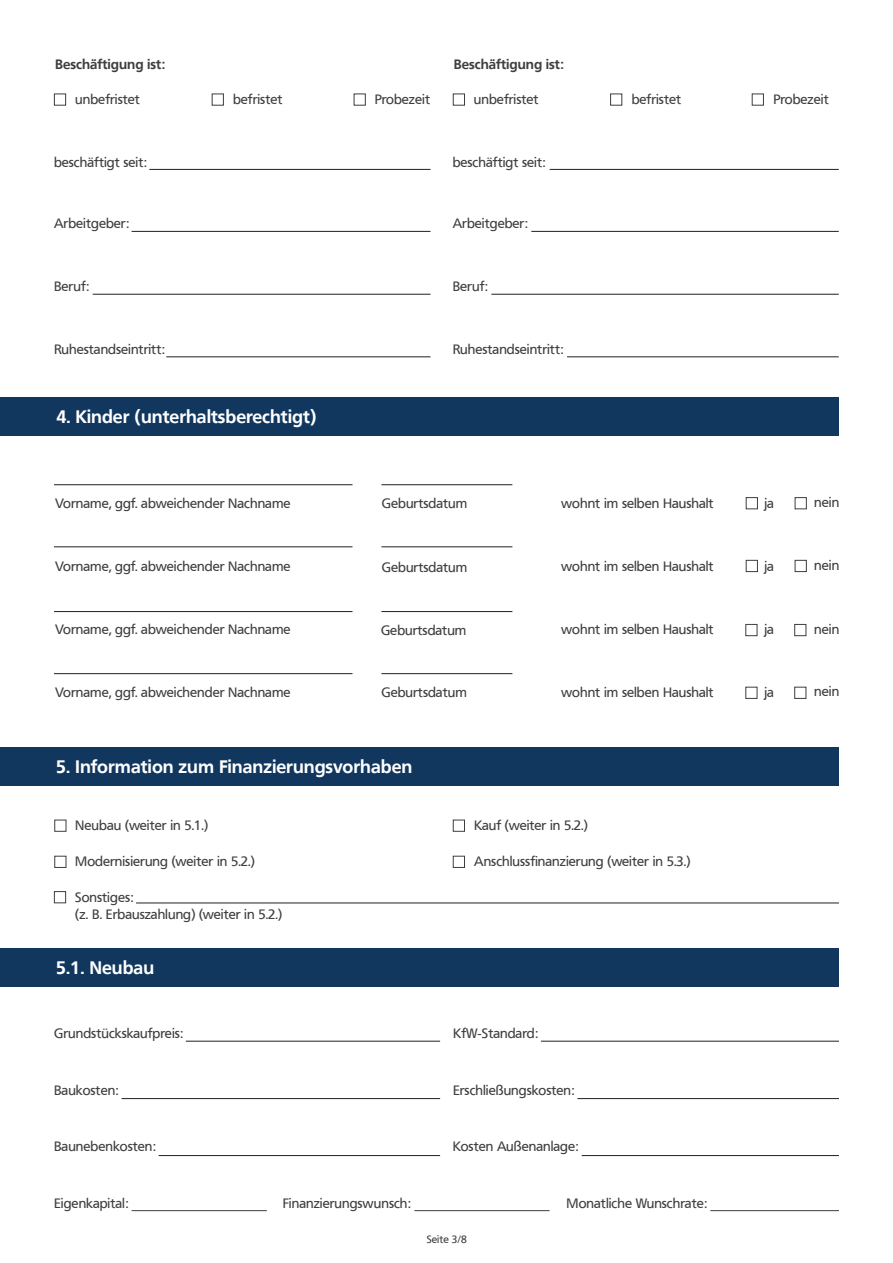
<style>
.page{position:relative;width:893px;height:1263px;background:#fff}
.page>*{position:absolute;margin:0;border:0;box-sizing:border-box;transform-origin:0 0}
.t1{font:700 18px "Frutiger VR";color:#fff}
.t2{font:13.5px/16.5px "Frutiger VR";color:#3e3e3f}
.t3{font:700 13.5px "Frutiger VR";color:#3e3e3f}
.t4{font:10.5px "Frutiger VR";color:#3e3e3f}
</style>
<div class="page">
<div style="left:0;top:397px;width:839px;height:38px;background:#11375f"></div>
<div style="left:0;top:747px;width:839px;height:38px;background:#11375f"></div>
<div style="left:0;top:948px;width:839px;height:38px;background:#11375f"></div>
<div style="left:745px;top:624px;width:12px;height:12px;border:1px solid #3e3e3f"></div>
<div style="left:746px;top:560px;width:12px;height:12px;border:1px solid #3e3e3f"></div>
<div style="left:745px;top:687px;width:12px;height:12px;border:1px solid #3e3e3f"></div>
<div style="left:746px;top:497px;width:12px;height:12px;border:1px solid #3e3e3f"></div>
<div style="left:794px;top:624px;width:12px;height:12px;border:1px solid #3e3e3f"></div>
<div style="left:795px;top:560px;width:12px;height:12px;border:1px solid #3e3e3f"></div>
<div style="left:794px;top:687px;width:12px;height:12px;border:1px solid #3e3e3f"></div>
<div style="left:795px;top:497px;width:12px;height:12px;border:1px solid #3e3e3f"></div>
<div style="left:54px;top:891px;width:12px;height:12px;border:1px solid #3e3e3f"></div>
<div style="left:54px;top:856px;width:12px;height:12px;border:1px solid #3e3e3f"></div>
<div style="left:54px;top:820px;width:12px;height:12px;border:1px solid #3e3e3f"></div>
<div style="left:453px;top:856px;width:12px;height:12px;border:1px solid #3e3e3f"></div>
<div style="left:453px;top:820px;width:12px;height:12px;border:1px solid #3e3e3f"></div>
<div style="left:54px;top:94px;width:12px;height:12px;border:1px solid #3e3e3f"></div>
<div style="left:212px;top:94px;width:12px;height:12px;border:1px solid #3e3e3f"></div>
<div style="left:354px;top:94px;width:12px;height:12px;border:1px solid #3e3e3f"></div>
<div style="left:453px;top:94px;width:12px;height:12px;border:1px solid #3e3e3f"></div>
<div style="left:610px;top:94px;width:12px;height:12px;border:1px solid #3e3e3f"></div>
<div style="left:752px;top:94px;width:12px;height:12px;border:1px solid #3e3e3f"></div>
<hr style="left:54px;top:484px;width:298px;height:1px;background:#231f20">
<hr style="left:54px;top:546px;width:298px;height:1px;background:#231f20">
<hr style="left:54px;top:611px;width:298px;height:1px;background:#231f20">
<hr style="left:54px;top:673px;width:298px;height:1px;background:#231f20">
<hr style="left:381px;top:484px;width:131px;height:1px;background:#231f20">
<hr style="left:381px;top:546px;width:131px;height:1px;background:#231f20">
<hr style="left:381px;top:611px;width:131px;height:1px;background:#231f20">
<hr style="left:381px;top:673px;width:131px;height:1px;background:#231f20">
<hr style="left:186px;top:1041px;width:254px;height:1px;background:#231f20">
<hr style="left:122px;top:1098px;width:318px;height:1px;background:#231f20">
<hr style="left:159px;top:1155px;width:281px;height:1px;background:#231f20">
<hr style="left:541px;top:1041px;width:298px;height:1px;background:#231f20">
<hr style="left:577px;top:1098px;width:262px;height:1px;background:#231f20">
<hr style="left:582px;top:1155px;width:257px;height:1px;background:#231f20">
<hr style="left:149px;top:169px;width:282px;height:1px;background:#231f20">
<hr style="left:132px;top:231px;width:299px;height:1px;background:#231f20">
<hr style="left:93px;top:294px;width:338px;height:1px;background:#231f20">
<hr style="left:166px;top:356px;width:265px;height:1px;background:#231f20">
<hr style="left:550px;top:169px;width:289px;height:1px;background:#231f20">
<hr style="left:531px;top:231px;width:308px;height:1px;background:#231f20">
<hr style="left:491px;top:294px;width:348px;height:1px;background:#231f20">
<hr style="left:567px;top:356px;width:272px;height:1px;background:#231f20">
<hr style="left:136px;top:902px;width:703px;height:1px;background:#231f20">
<hr style="left:132px;top:1210px;width:135px;height:1px;background:#3e3e3f">
<hr style="left:414px;top:1210px;width:136px;height:1px;background:#3e3e3f">
<hr style="left:710px;top:1210px;width:129px;height:1px;background:#3e3e3f">
<p class="t3" style="left:55px;top:56px;width:111px">Beschäftigung ist:</p>
<p class="t2" style="left:75px;top:91px;width:66px">unbefristet</p>
<p class="t2" style="left:233px;top:91px;width:51px">befristet</p>
<p class="t2" style="left:375px;top:91px;width:57px">Probezeit</p>
<p class="t3" style="left:454px;top:56px;width:111px">Beschäftigung ist:</p>
<p class="t2" style="left:474px;top:91px;width:66px">unbefristet</p>
<p class="t2" style="left:632px;top:91px;width:51px">befristet</p>
<p class="t2" style="left:773px;top:91px;width:57px">Probezeit</p>
<p class="t2" style="left:54px;top:154px;width:94px">beschäftigt seit:</p>
<p class="t2" style="left:453px;top:154px;width:94px">beschäftigt seit:</p>
<p class="t2" style="left:54px;top:215px;width:76px">Arbeitgeber:</p>
<p class="t2" style="left:453px;top:215px;width:76px">Arbeitgeber:</p>
<p class="t2" style="left:54px;top:278px;width:36px">Beruf:</p>
<p class="t2" style="left:453px;top:278px;width:36px">Beruf:</p>
<p class="t2" style="left:54px;top:341px;width:112px">Ruhestandseintritt:</p>
<p class="t2" style="left:453px;top:341px;width:112px">Ruhestandseintritt:</p>
<h1 class="t1" style="left:56px;top:406px;width:262px">4. Kinder (unterhaltsberechtigt)</h1>
<p class="t2" style="left:55px;top:495px;width:237px">Vorname, ggf. abweichender Nachname</p>
<p class="t2" style="left:382px;top:495px;width:87px">Geburtsdatum</p>
<p class="t2" style="left:561px;top:495px;width:154px">wohnt im selben Haushalt</p>
<p class="t2" style="left:764px;top:495px;width:11px">ja</p>
<p class="t2" style="left:814px;top:494px;width:27px">nein</p>
<p class="t2" style="left:55px;top:558px;width:237px">Vorname, ggf. abweichender Nachname</p>
<p class="t2" style="left:382px;top:559px;width:87px">Geburtsdatum</p>
<p class="t2" style="left:561px;top:558px;width:154px">wohnt im selben Haushalt</p>
<p class="t2" style="left:764px;top:558px;width:11px">ja</p>
<p class="t2" style="left:814px;top:557px;width:27px">nein</p>
<p class="t2" style="left:55px;top:621px;width:237px">Vorname, ggf. abweichender Nachname</p>
<p class="t2" style="left:381px;top:622px;width:87px">Geburtsdatum</p>
<p class="t2" style="left:561px;top:621px;width:154px">wohnt im selben Haushalt</p>
<p class="t2" style="left:764px;top:621px;width:11px">ja</p>
<p class="t2" style="left:814px;top:621px;width:27px">nein</p>
<p class="t2" style="left:55px;top:684px;width:237px">Vorname, ggf. abweichender Nachname</p>
<p class="t2" style="left:381px;top:685px;width:87px">Geburtsdatum</p>
<p class="t2" style="left:561px;top:684px;width:154px">wohnt im selben Haushalt</p>
<p class="t2" style="left:764px;top:684px;width:11px">ja</p>
<p class="t2" style="left:814px;top:684px;width:27px">nein</p>
<h1 class="t1" style="left:56px;top:756px;width:358px">5. Information zum Finanzierungsvorhaben</h1>
<p class="t2" style="left:75px;top:817px;width:134px">Neubau (weiter in 5.1.)</p>
<p class="t2" style="left:75px;top:853px;width:181px">Modernisierung (weiter in 5.2.)</p>
<p class="t2" style="left:75px;top:889px;width:208px">Sonstiges:<br>(z. B. Erbauszahlung) (weiter in 5.2.)</p>
<h1 class="t1" style="left:56px;top:957px;width:100px">5.1. Neubau</h1>
<p class="t2" style="left:54px;top:1025px;width:130px">Grundstückskaufpreis:</p>
<p class="t2" style="left:54px;top:1082px;width:66px">Baukosten:</p>
<p class="t2" style="left:54px;top:1138px;width:103px">Baunebenkosten:</p>
<p class="t2" style="left:474px;top:817px;width:115px">Kauf (weiter in 5.2.)</p>
<p class="t2" style="left:474px;top:853px;width:218px">Anschlussfinanzierung (weiter in 5.3.)</p>
<p class="t2" style="left:453px;top:1025px;width:86px">KfW-Standard:</p>
<p class="t2" style="left:453px;top:1082px;width:123px">Erschließungskosten:</p>
<p class="t2" style="left:453px;top:1138px;width:127px">Kosten Außenanlage:</p>
<p class="t2" style="left:54px;top:1195px;width:75px">Eigenkapital:</p>
<p class="t2" style="left:283px;top:1195px;width:129px">Finanzierungswunsch:</p>
<p class="t2" style="left:567px;top:1195px;width:142px">Monatliche Wunschrate:</p>
<p class="t4" style="left:427px;top:1233px;width:42px">Seite 3/8</p>
</div>
